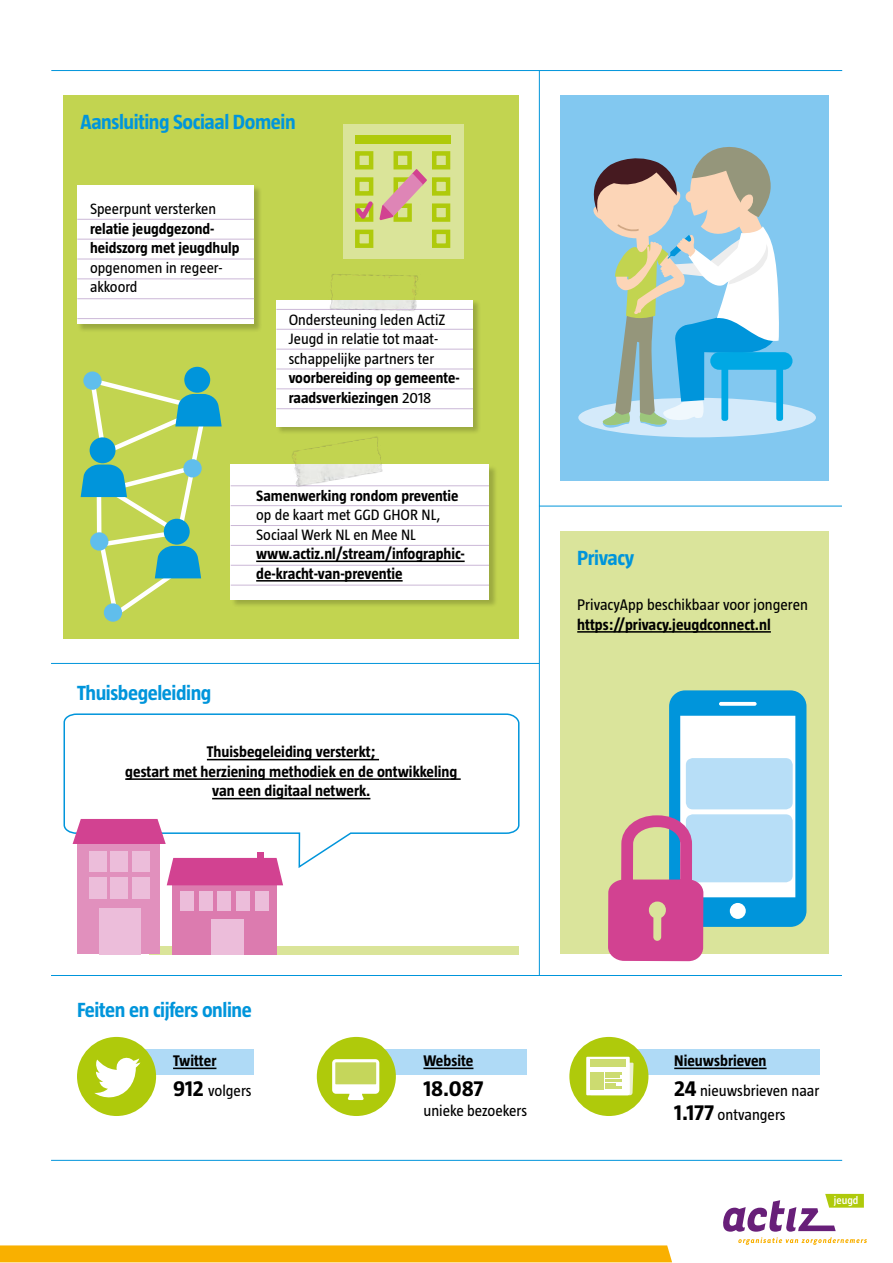
<style>
.page{position:relative;width:893px;height:1263px;background:#fff}
.page>*{position:absolute;margin:0;border:0;box-sizing:border-box;transform-origin:0 0}
.t1{font:700 22.5px "Taz";color:#000}
.t2{font:700 21px "Taz";letter-spacing:-.02em;color:#0095db}
.t3{font:700 15.75px/19.5px "Taz";color:#000}
.t4{font:15.75px/30px "Taz";color:#000}
.t5{font:15.3px/19.5px "Taz";color:#000}
.t6{font:700 15.3px/19.5px "Taz";color:#000}
.t7{font:600 11.1px "Taz";color:#fff}
.s1{font-weight:400}
.s2{font-size:22.5px}
.s3{font-weight:700}
.s4{font-weight:700;font-size:22.5px}
</style>
<div class="page">
<div style="left:64px;top:96px;width:455px;height:543px;background:#c2d450"></div>
<div style="left:149px;top:946px;width:370px;height:8px;background:#dae499"></div>
<div style="left:374px;top:1049px;width:152px;height:25px;background:#afdaf6"></div>
<div style="left:627px;top:1049px;width:193px;height:25px;background:#afdaf6"></div>
<div style="left:133px;top:1049px;width:120px;height:25px;background:#afdaf6"></div>
<svg style="left:63px;top:713px;width:457px;height:156px"></svg>
<svg style="left:723px;top:1194px;width:144px;height:51px"></svg>
<div style="left:560px;top:531px;width:269px;height:423px;background:#dae49b"></div>
<hr style="left:577px;top:631px;width:194px;height:2px;background:#000">
<hr style="left:539px;top:71px;width:1px;height:904px;background:#0095db">
<hr style="left:539px;top:506px;width:303px;height:1px;background:#0095db">
<hr style="left:51px;top:663px;width:488px;height:1px;background:#0095db">
<hr style="left:51px;top:975px;width:791px;height:1px;background:#0095db">
<div style="left:560px;top:95px;width:269px;height:386px;background:#82c8f0"></div>
<div style="left:77px;top:1037px;width:79px;height:79px;background:#afca0b;border-radius:50%"></div>
<svg style="left:94px;top:1057px;width:46px;height:41px"></svg>
<hr style="left:173px;top:1067px;width:43px;height:2px;background:#000">
<div style="left:317px;top:1037px;width:79px;height:79px;background:#afca0b;border-radius:50%"></div>
<svg style="left:332px;top:1059px;width:47px;height:41px;background:#dae595"></svg>
<hr style="left:423px;top:1067px;width:50px;height:2px;background:#000">
<div style="left:569px;top:1037px;width:79px;height:79px;background:#afca0b;border-radius:50%"></div>
<svg style="left:586px;top:1057px;width:47px;height:38px"></svg>
<hr style="left:605px;top:1086px;width:17px;height:3px;background:#ccdb70">
<div style="left:590px;top:1059px;width:35px;height:8px;background:#ccdb70"></div>
<hr style="left:674px;top:1067px;width:92px;height:2px;background:#000">
<hr style="left:51px;top:70px;width:791px;height:1px;background:#0095db">
<div style="left:78px;top:186px;width:185px;height:147px;background:#000;opacity:.2"></div>
<div style="left:77px;top:185px;width:177px;height:139px;background:#fff"></div>
<hr style="left:77px;top:219px;width:177px;height:1px;background:#cbb8d7">
<hr style="left:77px;top:239px;width:177px;height:1px;background:#cbb8d7">
<hr style="left:77px;top:259px;width:177px;height:1px;background:#cbb8d7">
<hr style="left:77px;top:278px;width:177px;height:1px;background:#cbb8d7">
<hr style="left:77px;top:298px;width:177px;height:1px;background:#cbb8d7">
<hr style="left:77px;top:318px;width:177px;height:1px;background:#cbb8d7">
<div style="left:231px;top:465px;width:266px;height:143px;background:#000;opacity:.2"></div>
<div style="left:231px;top:465px;width:258px;height:135px;background:#fff"></div>
<hr style="left:256px;top:560px;width:209px;height:2px;background:#000">
<hr style="left:256px;top:580px;width:147px;height:2px;background:#000">
<hr style="left:231px;top:485px;width:258px;height:1px;background:#cbb8d7">
<hr style="left:231px;top:505px;width:258px;height:1px;background:#cbb8d7">
<hr style="left:231px;top:525px;width:258px;height:1px;background:#cbb8d7">
<hr style="left:231px;top:545px;width:258px;height:1px;background:#cbb8d7">
<hr style="left:231px;top:565px;width:258px;height:1px;background:#cbb8d7">
<hr style="left:231px;top:585px;width:258px;height:1px;background:#cbb8d7">
<svg style="left:608px;top:690px;width:198px;height:271px"></svg>
<svg style="left:578px;top:147px;width:238px;height:290px"></svg>
<div style="left:0;top:1245px;width:672px;height:17px;background:#f9b000"></div>
<hr style="left:51px;top:1160px;width:791px;height:1px;background:#0095db">
<img style="left:285px;top:436px;width:103px;height:51px">
<div style="left:78px;top:833px;width:82px;height:121px;background:#e190bd"></div>
<div style="left:89px;top:851px;width:17px;height:21px;background:#ecbdda"></div>
<div style="left:111px;top:851px;width:17px;height:21px;background:#ecbdda"></div>
<div style="left:132px;top:851px;width:18px;height:21px;background:#ecbdda"></div>
<div style="left:89px;top:877px;width:17px;height:21px;background:#ecbdda"></div>
<div style="left:111px;top:877px;width:17px;height:21px;background:#ecbdda"></div>
<div style="left:132px;top:877px;width:18px;height:21px;background:#ecbdda"></div>
<div style="left:99px;top:908px;width:41px;height:46px;background:#ecbdda"></div>
<svg style="left:73px;top:819px;width:93px;height:25px;background:#d4519a"></svg>
<div style="left:257px;top:852px;width:6px;height:12px;background:#d24291"></div>
<div style="left:172px;top:880px;width:105px;height:74px;background:#dc7baf"></div>
<div style="left:167px;top:858px;width:116px;height:27px;background:#d24291"></div>
<div style="left:181px;top:891px;width:13px;height:19px;background:#ecbdda"></div>
<div style="left:218px;top:891px;width:13px;height:19px;background:#ecbdda"></div>
<div style="left:212px;top:919px;width:32px;height:35px;background:#ecbdda"></div>
<div style="left:199px;top:891px;width:13px;height:19px;background:#ecbdda"></div>
<div style="left:236px;top:891px;width:13px;height:19px;background:#ecbdda"></div>
<div style="left:256px;top:891px;width:13px;height:19px;background:#ecbdda"></div>
<div style="left:276px;top:300px;width:205px;height:135px;background:#000;opacity:.2"></div>
<div style="left:276px;top:300px;width:197px;height:126px;background:#fff"></div>
<hr style="left:276px;top:309px;width:197px;height:1px;background:#cbb8d7">
<hr style="left:276px;top:329px;width:197px;height:1px;background:#cbb8d7">
<hr style="left:276px;top:349px;width:197px;height:1px;background:#cbb8d7">
<hr style="left:276px;top:369px;width:197px;height:1px;background:#cbb8d7">
<hr style="left:276px;top:388px;width:197px;height:1px;background:#cbb8d7">
<hr style="left:276px;top:408px;width:197px;height:1px;background:#cbb8d7">
<img style="left:329px;top:274px;width:89px;height:37px">
<svg style="left:83px;top:371px;width:19px;height:19px"></svg>
<div style="left:184px;top:367px;width:26px;height:26px;background:#0095db;border-radius:50%"></div>
<svg style="left:81px;top:375px;width:141px;height:247px"></svg>
<div style="left:183px;top:459px;width:19px;height:18px;background:#60beec;border-radius:50%"></div>
<div style="left:344px;top:124px;width:120px;height:134px;background:#dae499"></div>
<div style="left:393px;top:151px;width:19px;height:18px;border:4px solid #afca0b"></div>
<div style="left:355px;top:151px;width:18px;height:18px;border:4px solid #afca0b"></div>
<div style="left:355px;top:230px;width:18px;height:18px;border:4px solid #afca0b"></div>
<div style="left:432px;top:151px;width:18px;height:18px;border:4px solid #afca0b"></div>
<div style="left:432px;top:177px;width:18px;height:19px;border:4px solid #afca0b"></div>
<div style="left:432px;top:203px;width:18px;height:19px;border:4px solid #afca0b"></div>
<div style="left:432px;top:230px;width:18px;height:18px;border:4px solid #afca0b"></div>
<div style="left:355px;top:135px;width:95px;height:9px;background:#afca0b"></div>
<svg style="left:355px;top:169px;width:72px;height:53px"></svg>
<h2 class="t2" style="left:81px;top:111px;width:217px">Aansluiting Sociaal Domein</h2>
<p class="t5" style="left:90px;top:200px;width:128px">Speerpunt versterken</p>
<p class="t6" style="left:90px;top:219px;width:151px">relatie jeugdgezond&shy;heidszorg met jeugdhulp</p>
<p class="t5" style="left:90px;top:258px;width:133px">opgenomen in regeer&shy;akkoord</p>
<p class="t5" style="left:289px;top:310px;width:158px">Ondersteuning leden ActiZ<br>Jeugd in relatie tot maat&shy;schappelijke partners ter</p>
<p class="t6" style="left:289px;top:368px;width:172px">voorbereiding op gemeente&shy;raadsverkiezingen <span class="s1">2018</span></p>
<p class="t6" style="left:256px;top:486px;width:204px">Samenwerking rondom preventie</p>
<p class="t5" style="left:256px;top:505px;width:186px">op de kaart met GGD GHOR NL,<br>Sociaal Werk NL en Mee NL</p>
<p class="t3" style="left:256px;top:544px;width:210px">www.actiz.nl/stream/infographic&shy;de-kracht-van-preventie</p>
<h2 class="t2" style="left:77px;top:682px;width:136px">Thuisbegeleiding</h2>
<p class="t3" style="left:125px;top:742px;width:334px;text-align:center">Thuisbegeleiding versterkt;<br>gestart met herziening methodiek en de ontwikkeling van een digitaal netwerk.</p>
<h2 class="t2" style="left:577px;top:547px;width:58px">Privacy</h2>
<p class="t4" style="left:577px;top:590px;width:232px">PrivacyApp beschikbaar voor jongeren</p>
<p class="t3" style="left:577px;top:615px;width:195px">https://privacy.jeugdconnect.nl</p>
<h2 class="t2" style="left:77px;top:999px;width:176px">Feiten en cijfers online</h2>
<p class="t3" style="left:173px;top:1046px;width:80px;line-height:30px">Twitter<br><span class="s2">912</span> <span class="s1">volgers</span></p>
<p class="t3" style="left:423px;top:1051px;width:52px">Website</p>
<h1 class="t1" style="left:423px;top:1077px;width:61px">18.087</h1>
<p class="t4" style="left:423px;top:1095px;width:105px">unieke bezoekers</p>
<p class="t4" style="left:674px;top:1046px;width:147px"><span class="s3">Nieuwsbrieven<br></span><span class="s4">24</span> nieuwsbrieven naar</p>
<p class="t4" style="left:674px;top:1100px;width:113px"><span class="s4">1.177</span> ontvangers</p>
<p class="t7" style="left:834px;top:1194px;width:26px">jeugd</p>
</div>
